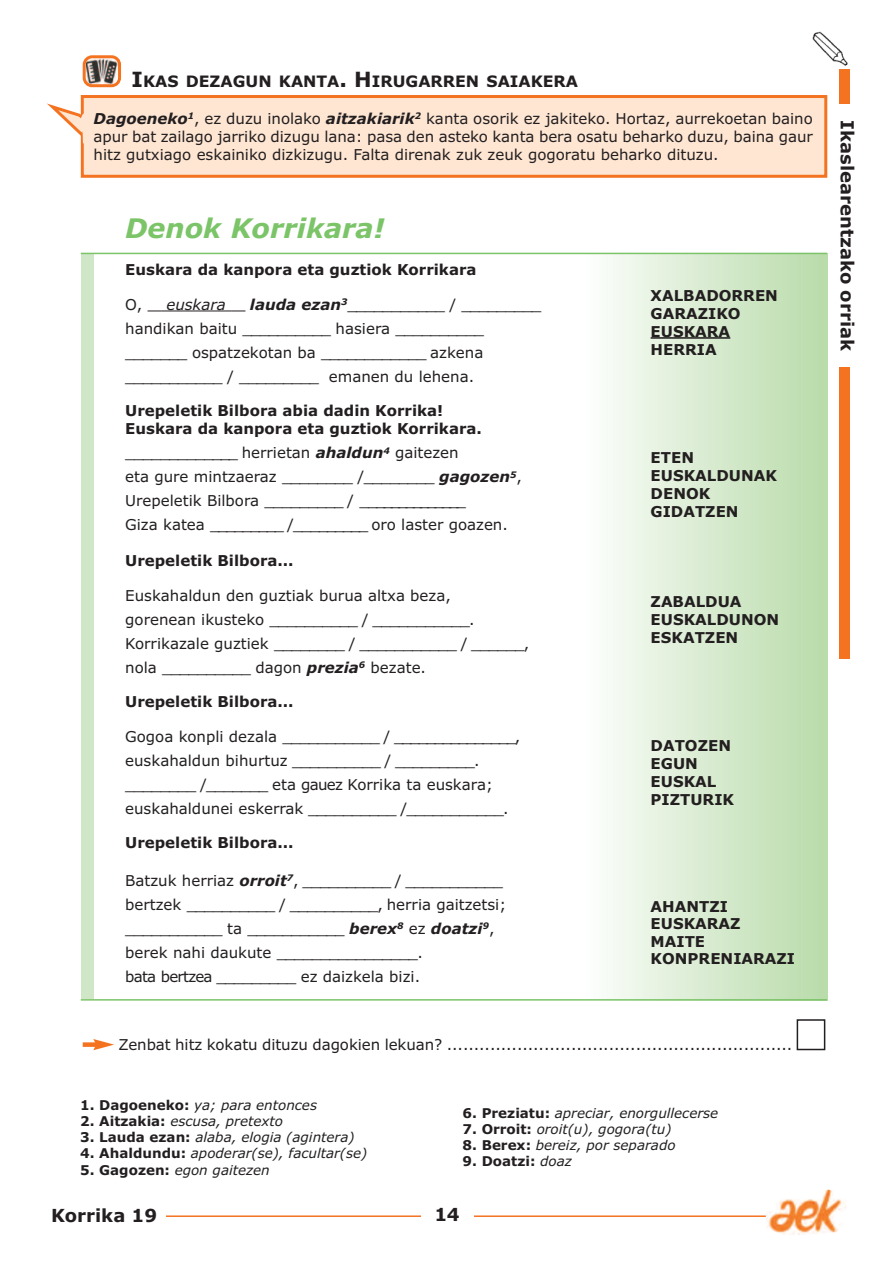
<style>
.page{position:relative;width:893px;height:1263px;background:#fff}
.page>*{position:absolute;margin:0;border:0;box-sizing:border-box;transform-origin:0 0}
.t1{font:italic 700 27px "Verdana";color:#7bc468}
.t2{font:700 18px "Verdana";color:#231f20}
.t3{font:700 15.75px "Verdana";color:#231f20}
.t4{font:15px/24px "Verdana";color:#231f20}
.t5{font:700 15px/18px "Verdana";color:#231f20}
.t6{font:italic 15px "Verdana";color:#231f20}
.t7{font:italic 13.5px "Verdana";color:#231f20}
.t8{font:700 13.5px "Verdana";color:#231f20}
.s1{font-size:21px}
.s2{font-weight:700;font-style:italic}
.s3{font-weight:700;font-style:normal}
.s4{font-weight:400;font-style:italic}
</style>
<div class="page">
<hr style="left:52px;top:1215px;width:776px;height:2px;background:#f47321">
<div style="left:839px;top:70px;width:11px;height:589px;background:#f47321"></div>
<div style="left:834px;top:104px;width:23px;height:263px;background:#fff"></div>
<div style="left:421px;top:1193px;width:52px;height:44px;background:#fff"></div>
<img style="left:765px;top:1190px;width:81px;height:45px">
<img style="left:812px;top:32px;width:35px;height:34px">
<div style="left:51px;top:1208px;width:115px;height:30px;background:#fff"></div>
<svg style="left:148px;top:310px;width:13px;height:1px"></svg>
<hr style="left:161px;top:310px;width:70px;height:1px;background:#231f20">
<svg style="left:231px;top:310px;width:14px;height:1px"></svg>
<div style="left:797px;top:1019px;width:28px;height:31px;border:2px solid #231f20"></div>
<div style="left:83px;top:1042px;width:14px;height:5px;background:#f47321"></div>
<svg style="left:93px;top:1039px;width:21px;height:11px"></svg>
<svg style="left:83px;top:55px;width:38px;height:32px"></svg>
<div style="left:84px;top:98px;width:740px;height:77px;background:#fee6d3"></div>
<div style="left:81px;top:95px;width:746px;height:83px;border:3px solid #f47321"></div>
<svg style="left:47px;top:103px;width:38px;height:40px"></svg>
<div style="left:587px;top:253px;width:240px;height:748px;background:linear-gradient(to right,#fcfdfb,#b8dba9)"></div>
<hr style="left:651px;top:337px;width:79px;height:2px;background:#231f20">
<div style="left:81px;top:253px;width:13px;height:746px;background:#d0e7c7"></div>
<hr style="left:81px;top:253px;width:746px;height:1px;background:#7bc468">
<hr style="left:81px;top:999px;width:746px;height:1px;background:#7bc468">
<p class="t3" style="left:132px;top:73px;width:448px"><span class="s1">I</span>KAS DEZAGUN KANTA<span class="s1">. H</span>IRUGARREN SAIAKERA</p>
<p class="t4" style="left:94px;top:110px;width:721px;line-height:18px;text-align:justify"><span class="s2">Dagoeneko</span><sup>1</sup>, ez duzu inolako <span class="s2">aitzakiarik</span><sup>2</sup> kanta osorik ez jakiteko. Hortaz, aurrekoetan baino apur bat zailago jarriko dizugu lana: pasa den asteko kanta bera osatu beharko duzu, baina gaur hitz gutxiago eskainiko dizkizugu. Falta direnak zuk zeuk gogoratu beharko dituzu.</p>
<h1 class="t1" style="left:125px;top:213px;width:261px">Denok Korrikara!</h1>
<p class="t5" style="left:125px;top:261px;width:353px">Euskara da kanpora eta guztiok Korrikara</p>
<p class="t4" style="left:125px;top:292px;width:19px">O,</p>
<p class="t6" style="left:166px;top:296px;width:61px">euskara</p>
<p class="t4" style="left:125px;top:292px;width:418px;text-indent:125px"><span class="s2">lauda ezan</span><sup>3</sup>___________ / _________ handikan baitu __________ hasiera __________ _______ ospatzekotan ba ____________ azkena ___________ / _________ emanen du lehena.</p>
<p class="t5" style="left:125px;top:402px;width:358px">Urepeletik Bilbora abia dadin Korrika!<br>Euskara da kanpora eta guztiok Korrikara.</p>
<p class="t4" style="left:125px;top:441px;width:398px">_____________ herrietan <span class="s2">ahaldun</span><sup>4</sup> gaitezen<br>eta gure mintzaeraz ________ /________ <span class="s2">gagozen</span><sup>5</sup>, Urepeletik Bilbora _________ / ______________<br>Giza katea _________ /_________ oro laster goazen.</p>
<p class="t5" style="left:125px;top:552px;width:170px">Urepeletik Bilbora...</p>
<p class="t4" style="left:125px;top:583px;width:406px">Euskahaldun den guztiak burua altxa beza,<br>gorenean ikusteko __________ / ___________.<br>Korrikazale guztiek ________ / ___________ / ______, nola __________ dagon <span class="s2">prezia</span><sup>6</sup> bezate.</p>
<p class="t5" style="left:125px;top:693px;width:170px">Urepeletik Bilbora...</p>
<p class="t4" style="left:125px;top:724px;width:396px">Gogoa konpli dezala ___________ / _______________, euskahaldun bihurtuz __________ / _________. ________ /_______ eta gauez Korrika ta euskara; euskahaldunei eskerrak __________ /___________.</p>
<p class="t5" style="left:125px;top:834px;width:170px">Urepeletik Bilbora...</p>
<p class="t4" style="left:125px;top:868px;width:382px">Batzuk herriaz <span class="s2">orroit</span><sup>7</sup>, __________ / ___________ bertzek __________ / __________, herria gaitzetsi; ___________ ta ___________ <span class="s2">berex</span><sup>8</sup> ez <span class="s2">doatzi</span><sup>9</sup>, berek nahi daukute ________________.<br>bata bertzea _________ ez daizkela bizi.</p>
<p class="t5" style="left:651px;top:287px;width:129px">XALBADORREN<br>GARAZIKO<br>EUSKARA<br>HERRIA</p>
<p class="t5" style="left:651px;top:449px;width:128px">ETEN<br>EUSKALDUNAK<br>DENOK<br>GIDATZEN</p>
<p class="t5" style="left:651px;top:593px;width:130px">ZABALDUA<br>EUSKALDUNON<br>ESKATZEN</p>
<p class="t5" style="left:651px;top:737px;width:85px">DATOZEN<br>EGUN<br>EUSKAL<br>PIZTURIK</p>
<p class="t5" style="left:651px;top:898px;width:146px;line-height:17.2px">AHANTZI<br>EUSKARAZ<br>MAITE<br>KONPRENIARAZI</p>
<p class="t4" style="left:119px;top:1033px;width:675px">Zenbat hitz kokatu dituzu dagokien lekuan? ................................................................</p>
<p class="t7" style="left:80px;top:1097px;width:238px"><span class="s3">1. Dagoeneko:</span> ya; para entonces</p>
<p class="t7" style="left:80px;top:1113px;width:204px"><span class="s3">2. Aitzakia:</span> escusa, pretexto</p>
<p class="t7" style="left:80px;top:1129px;width:276px"><span class="s3">3. Lauda ezan:</span> alaba, elogia (agintera)</p>
<p class="t7" style="left:80px;top:1146px;width:289px"><span class="s3">4. Ahaldundu:</span> apoderar(se), facultar(se)</p>
<p class="t7" style="left:80px;top:1162px;width:191px"><span class="s3">5. Gagozen:</span> egon gaitezen</p>
<p class="t7" style="left:463px;top:1105px;width:257px"><span class="s3">6. Preziatu:</span> apreciar, enorgullecerse</p>
<p class="t7" style="left:463px;top:1121px;width:210px"><span class="s3">7. Orroit:</span> oroit(u), gogora(tu)</p>
<p class="t7" style="left:463px;top:1138px;width:214px"><span class="s3">8. Berex:</span> bereiz, por separado</p>
<p class="t8" style="left:463px;top:1154px;width:111px">9. Doatzi: <span class="s4">doaz</span></p>
<p class="t2" style="left:51px;top:1205px;width:108px">Korrika 19</p>
<p class="t2" style="left:434px;top:1205px;width:27px">14</p>
<p class="t2" style="left:858px;top:120px;width:232px;rotate:90deg">Ikaslearentzako orriak</p>
</div>
